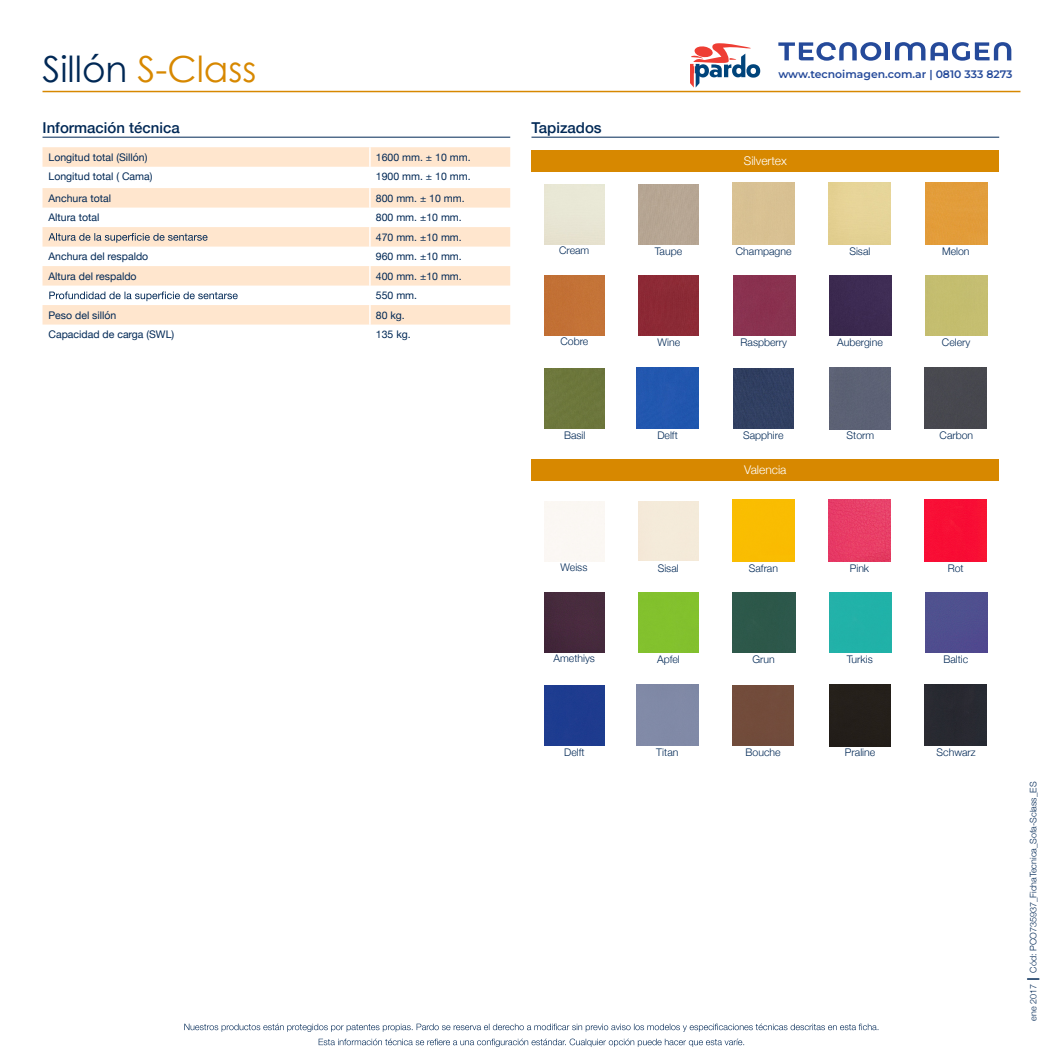
<style>
.page{position:relative;width:1063px;height:1063px;background:#fff}
.page>*{position:absolute;margin:0;border:0;box-sizing:border-box;transform-origin:0 0}
.t1{font:36px "Century Gothic";color:#d78800}
.t2{font:500 15px "Helvetica Neue";color:#002855}
.t3{font:300 12px "Helvetica Neue";color:#fff}
.t4{font:600 10.8px "Montserrat";color:#254a9a}
.t5{font:10.5px/19.5px "Helvetica Neue";color:#002855}
.t6{font:300 10.5px "Helvetica Neue";color:#002855}
.t7{font:300 9px "Helvetica Neue";color:#002855}
.s1{color:#002855}
</style>
<div class="page">
<hr style="left:43px;top:91px;width:977px;height:1px;background:#d78800">
<svg style="left:1028px;top:978px;width:11px;height:2px"></svg>
<svg style="left:184px;top:1024px;width:694px;height:8px"></svg>
<svg style="left:319px;top:1039px;width:425px;height:8px"></svg>
<hr style="left:43px;top:137px;width:467px;height:1px;background:#002855">
<svg style="left:43px;top:147px;width:467px;height:178px;fill:#ffe6ce"></svg>
<hr style="left:369px;top:147px;width:2px;height:20px;background:#fff">
<hr style="left:369px;top:167px;width:2px;height:21px;background:#fff">
<hr style="left:369px;top:188px;width:2px;height:20px;background:#fff">
<svg style="left:369px;top:208px;width:2px;height:19px"></svg>
<hr style="left:369px;top:227px;width:2px;height:20px;background:#fff">
<svg style="left:369px;top:247px;width:2px;height:19px"></svg>
<hr style="left:369px;top:266px;width:2px;height:20px;background:#fff">
<svg style="left:369px;top:286px;width:2px;height:19px"></svg>
<hr style="left:369px;top:305px;width:2px;height:20px;background:#fff">
<svg style="left:48px;top:233px;width:160px;height:10px;background:#c7bcb3"></svg>
<svg style="left:49px;top:292px;width:189px;height:9px"></svg>
<hr style="left:531px;top:137px;width:468px;height:1px;background:#002855">
<div style="left:531px;top:151px;width:468px;height:21px;background:#d78800"></div>
<div style="left:531px;top:459px;width:468px;height:21px;background:#d78800"></div>
<div style="left:732px;top:499px;width:63px;height:63px;background:#fabd01"></div>
<img style="left:829px;top:499px;width:62px;height:63px">
<div style="left:925px;top:499px;width:62px;height:63px;background:#f80e35"></div>
<div style="left:638px;top:592px;width:61px;height:60px;background:#83c12d"></div>
<div style="left:544px;top:592px;width:60px;height:60px;background:#462a3d"></div>
<div style="left:733px;top:593px;width:62px;height:60px;background:#2d584a"></div>
<div style="left:829px;top:593px;width:62px;height:60px;background:#21b2a8"></div>
<div style="left:925px;top:593px;width:62px;height:60px;background:#4f4f8f"></div>
<div style="left:733px;top:686px;width:60px;height:60px;background:#724c3b"></div>
<div style="left:545px;top:686px;width:60px;height:60px;background:#1e3c8f"></div>
<div style="left:829px;top:684px;width:62px;height:62px;background:#241f1a"></div>
<div style="left:925px;top:684px;width:62px;height:62px;background:#282931"></div>
<div style="left:925px;top:182px;width:62px;height:63px;background:#e29c3b"></div>
<div style="left:639px;top:275px;width:60px;height:61px;background:#8c2a35"></div>
<div style="left:545px;top:275px;width:60px;height:60px;background:#c37236"></div>
<div style="left:733px;top:276px;width:62px;height:60px;background:#8a3250"></div>
<div style="left:829px;top:275px;width:62px;height:61px;background:#3c2a51"></div>
<div style="left:733px;top:369px;width:60px;height:60px;background:#313f61"></div>
<div style="left:545px;top:369px;width:60px;height:60px;background:#6d773c"></div>
<div style="left:829px;top:367px;width:62px;height:62px;background:#5c6174"></div>
<div style="left:637px;top:367px;width:62px;height:62px;background:#2157af"></div>
<div style="left:925px;top:367px;width:62px;height:62px;background:#47484e"></div>
<svg style="left:690px;top:43px;width:70px;height:45px"></svg>
<div style="left:885px;top:42px;width:5px;height:18px;background:#254a9a"></div>
<svg style="left:895px;top:42px;width:30px;height:18px"></svg>
<svg style="left:778px;top:42px;width:103px;height:19px"></svg>
<svg style="left:931px;top:42px;width:80px;height:19px"></svg>
<h1 class="t1" style="left:43px;top:44px;width:215px"><span class="s1">Sillón</span> S-Class</h1>
<h2 class="t2" style="left:43px;top:115px;width:139px">Información técnica</h2>
<p class="t5" style="left:49px;top:148px;width:100px">Longitud total (Sillón)</p>
<p class="t5" style="left:376px;top:148px;width:96px">1600 mm. ± 10 mm.</p>
<p class="t5" style="left:49px;top:167px;width:106px">Longitud total ( Cama)</p>
<p class="t5" style="left:376px;top:167px;width:96px">1900 mm. ± 10 mm.</p>
<p class="t5" style="left:49px;top:189px;width:64px">Anchura total</p>
<p class="t5" style="left:376px;top:189px;width:90px">800 mm. ± 10 mm.</p>
<p class="t5" style="left:49px;top:208px;width:52px">Altura total</p>
<p class="t5" style="left:376px;top:208px;width:87px">800 mm. ±10 mm.<br>470 mm. ±10 mm.</p>
<p class="t5" style="left:49px;top:247px;width:101px">Anchura del respaldo</p>
<p class="t5" style="left:376px;top:247px;width:87px">960 mm. ±10 mm.</p>
<p class="t5" style="left:49px;top:267px;width:90px">Altura del respaldo</p>
<p class="t5" style="left:376px;top:267px;width:87px">400 mm. ±10 mm.<br>550 mm.</p>
<p class="t5" style="left:49px;top:306px;width:69px">Peso del sillón</p>
<p class="t5" style="left:376px;top:306px;width:30px">80 kg.</p>
<p class="t5" style="left:49px;top:325px;width:127px">Capacidad de carga (SWL)</p>
<p class="t5" style="left:376px;top:325px;width:36px">135 kg.</p>
<h2 class="t2" style="left:531px;top:115px;width:72px">Tapizados</h2>
<p class="t4" style="left:778px;top:67px;width:236px">www.tecnoimagen.com.ar | 0810 333 8273</p>
<p class="t3" style="left:744px;top:152px;width:45px">Silvertex</p>
<p class="t6" style="left:559px;top:242px;width:32px">Cream</p>
<p class="t6" style="left:655px;top:242px;width:29px">Taupe</p>
<p class="t6" style="left:736px;top:242px;width:57px">Champagne</p>
<p class="t6" style="left:849px;top:243px;width:22px">Sisal</p>
<p class="t6" style="left:942px;top:243px;width:29px">Melon</p>
<p class="t6" style="left:561px;top:333px;width:29px">Cobre</p>
<p class="t6" style="left:657px;top:334px;width:24px">Wine</p>
<p class="t6" style="left:741px;top:334px;width:48px">Raspberry</p>
<p class="t6" style="left:837px;top:334px;width:47px">Aubergine</p>
<p class="t6" style="left:942px;top:334px;width:30px">Celery</p>
<p class="t6" style="left:564px;top:426px;width:23px">Basil</p>
<p class="t6" style="left:657px;top:427px;width:22px">Delft</p>
<p class="t6" style="left:743px;top:427px;width:42px">Sapphire</p>
<p class="t6" style="left:847px;top:427px;width:29px">Storm</p>
<p class="t6" style="left:940px;top:427px;width:35px">Carbon</p>
<p class="t3" style="left:744px;top:460px;width:44px">Valencia</p>
<p class="t6" style="left:561px;top:559px;width:28px">Weiss</p>
<p class="t6" style="left:658px;top:559px;width:22px">Sisal</p>
<p class="t6" style="left:749px;top:559px;width:31px">Safran</p>
<p class="t6" style="left:850px;top:559px;width:21px">Pink</p>
<p class="t6" style="left:948px;top:560px;width:17px">Rot</p>
<p class="t6" style="left:554px;top:650px;width:43px">Amethiys</p>
<p class="t6" style="left:657px;top:651px;width:24px">Apfel</p>
<p class="t6" style="left:752px;top:651px;width:24px">Grun</p>
<p class="t6" style="left:847px;top:651px;width:28px">Turkis</p>
<p class="t6" style="left:943px;top:651px;width:26px">Baltic</p>
<p class="t6" style="left:564px;top:743px;width:22px">Delft</p>
<p class="t6" style="left:656px;top:744px;width:24px">Titan</p>
<p class="t6" style="left:746px;top:744px;width:37px">Bouche</p>
<p class="t6" style="left:845px;top:744px;width:32px">Praline</p>
<p class="t6" style="left:937px;top:744px;width:41px">Schwarz</p>
<p class="t7" style="left:1026px;top:973px;width:192px;rotate:-90deg">Cód: PCO735937_FichaTecnica_Sofa-Sclass_ES</p>
<p class="t7" style="left:1026px;top:1021px;width:38px;rotate:-90deg">ene 2017</p>
</div>
